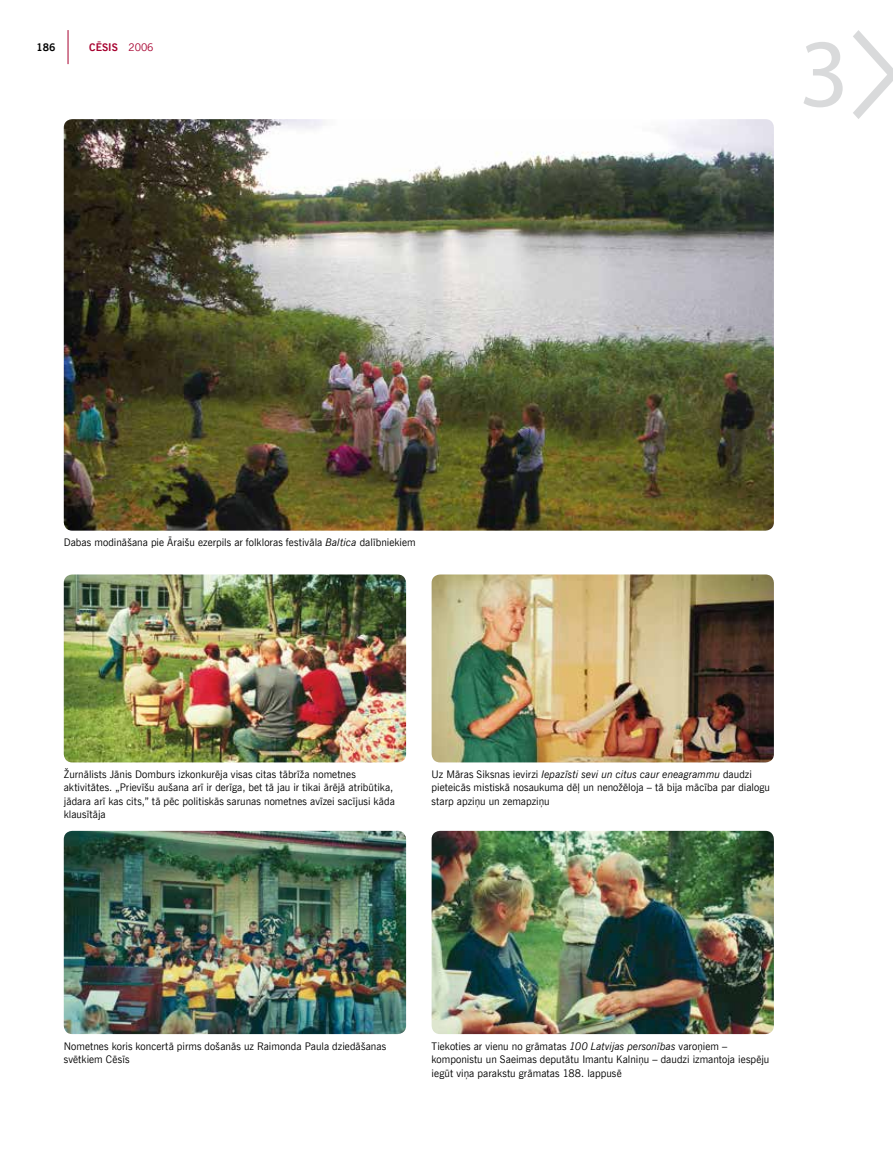
<style>
.page{position:relative;width:893px;height:1149px;background:#fff}
.page>*{position:absolute;margin:0;border:0;box-sizing:border-box;transform-origin:0 0}
.t1{font:10.5px/13.5px "News Gothic TL";letter-spacing:.005em;color:#000}
.t2{font:700 10.5px "News Gothic TL";color:#a70230}
.t3{font:700 10.5px "News Gothic TL";color:#000}
.s1{font-weight:400}
.s2{font-style:italic}
</style>
<div class="page">
<svg style="left:803px;top:42px;width:40px;height:65px"></svg>
<svg style="left:853px;top:30px;width:40px;height:89px"></svg>
<img style="left:64px;top:119px;width:710px;height:411px">
<img style="left:64px;top:830px;width:342px;height:203px">
<img style="left:432px;top:830px;width:342px;height:203px">
<img style="left:432px;top:574px;width:342px;height:188px">
<img style="left:64px;top:574px;width:342px;height:188px">
<hr style="left:68px;top:30px;width:1px;height:34px;background:#a70230">
<p class="t3" style="left:36px;top:40px;width:21px">186</p>
<p class="t2" style="left:89px;top:40px;width:66px">CĒSIS <span class="s1">2006</span></p>
<p class="t1" style="left:64px;top:535px;width:353px">Dabas modināšana pie Āraišu ezerpils ar folkloras festivāla <span class="s2">Baltica</span> dalībniekiem</p>
<p class="t1" style="left:64px;top:766px;width:333px">Žurnālists Jānis Domburs izkonkurēja visas citas tābrīža nometnes aktivitātes. „Prievīšu aušana arī ir derīga, bet tā jau ir tikai ārējā atribūtika, jādara arī kas cits,” tā pēc politiskās sarunas nometnes avīzei sacījusi kāda klausītāja</p>
<p class="t1" style="left:432px;top:766px;width:340px">Uz Māras Siksnas ievirzi <span class="s2">Iepazīsti sevi un citus caur eneagrammu</span> daudzi pieteicās mistiskā nosaukuma dēļ un nenožēloja – tā bija mācība par dialogu starp apziņu un zemapziņu</p>
<p class="t1" style="left:64px;top:1038px;width:324px">Nometnes koris koncertā pirms došanās uz Raimonda Paula dziedāšanas svētkiem Cēsīs</p>
<p class="t1" style="left:432px;top:1038px;width:339px">Tiekoties ar vienu no grāmatas <span class="s2">100 Latvijas personības</span> varoņiem – komponistu un Saeimas deputātu Imantu Kalniņu – daudzi izmantoja iespēju iegūt viņa parakstu grāmatas 188. lappusē</p>
</div>
